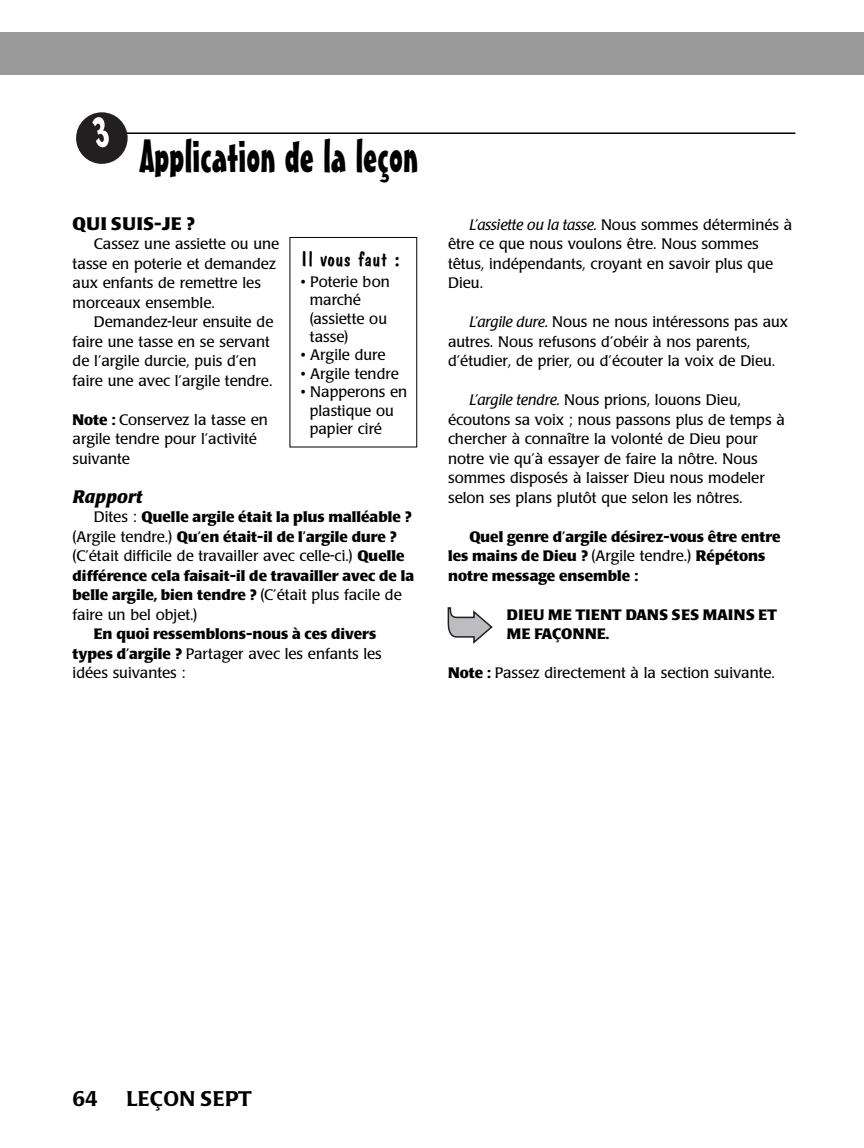
<style>
.page{position:relative;width:864px;height:1148px;background:#fff}
.page>*{position:absolute;margin:0;border:0;box-sizing:border-box;transform-origin:0 0}
.t1{font:45px "Mister Earl BT";color:#000}
.t2{font:500 21px "Poppl Laudatio";letter-spacing:.01em;color:#000}
.t3{font:21px "Dom Casual";color:#000;scale:1.05 1}
.t4{font:700 18px "Poppl Laudatio";letter-spacing:.04em;color:#000}
.t5{font:italic 700 18px "Poppl Laudatio";color:#000}
.t6{font:15px/19.5px "Poppl Laudatio";color:#000}
.t7{font:700 15px/19.5px "Poppl Laudatio";color:#000}
.t8{font:700 15px/19.5px "Poppl Laudatio";letter-spacing:.02em;color:#000}
.s1{font-weight:700}
.s2{font-weight:400}
.s3{font-style:italic}
</style>
<div class="page">
<div style="left:0;top:32px;width:864px;height:42px;background:#999"></div>
<hr style="left:126px;top:132px;width:669px;height:2px;background:#000">
<svg style="left:448px;top:607px;width:45px;height:37px"></svg>
<svg style="left:76px;top:112px;width:52px;height:52px"></svg>
<h1 class="t1" style="left:140px;top:140px;width:280px">Application de la leçon</h1>
<p class="t4" style="left:73px;top:216px;width:124px">QUI SUIS-JE ?</p>
<p class="t6" style="left:73px;top:236px;width:208px;text-indent:21px">Cassez une assiette ou une tasse en poterie et demandez aux enfants de remettre les morceaux ensemble.</p>
<p class="t6" style="left:73px;top:314px;width:202px;text-indent:21px">Demandez-leur ensuite de faire une tasse en se servant de l’argile durcie, puis d’en faire une avec l’argile tendre.</p>
<p class="t6" style="left:73px;top:411px;width:197px"><span class="s1">Note :</span> Conservez la tasse en argile tendre pour l’activité suivante</p>
<p class="t5" style="left:73px;top:489px;width:71px">Rapport</p>
<p class="t7" style="left:73px;top:509px;width:343px;text-indent:21px"><span class="s2">Dites :</span> Quelle argile était la plus malléable ? <span class="s2">(Argile tendre.)</span> Qu’en était-il de l’argile dure ? <span class="s2">(C’était difficile de travailler avec celle-ci.)</span> Quelle différence cela faisait-il de travailler avec de la belle argile, bien tendre ? <span class="s2">(C’était plus facile de faire un bel objet.)</span></p>
<p class="t7" style="left:73px;top:626px;width:311px;text-indent:21px">En quoi ressemblons-nous à ces divers types d’argile ? <span class="s2">Partager avec les enfants les idées suivantes :</span></p>
<h2 class="t3" style="left:301px;top:251px;width:96px">Il vous faut :</h2>
<p class="t6" style="left:310px;top:274px;width:82px;line-height:18.3px;text-indent:-9px">• Poterie bon marché (assiette ou tasse)</p>
<p class="t6" style="left:301px;top:347px;width:86px">• Argile dure</p>
<p class="t6" style="left:301px;top:365px;width:100px">• Argile tendre</p>
<p class="t6" style="left:310px;top:384px;width:99px;line-height:18.3px;text-indent:-9px">• Napperons en plastique ou papier ciré</p>
<p class="t6" style="left:448px;top:216px;width:346px;text-indent:21px"><span class="s3">L’assiette ou la tasse.</span> Nous sommes déterminés à être ce que nous voulons être. Nous sommes têtus, indépendants, croyant en savoir plus que Dieu.</p>
<p class="t6" style="left:448px;top:314px;width:341px;text-indent:21px"><span class="s3">L’argile dure.</span> Nous ne nous intéressons pas aux autres. Nous refusons d’obéir à nos parents, d’étudier, de prier, ou d’écouter la voix de Dieu.</p>
<p class="t6" style="left:448px;top:392px;width:338px;text-indent:21px"><span class="s3">L’argile tendre.</span> Nous prions, louons Dieu, écoutons sa voix ; nous passons plus de temps à chercher à connaître la volonté de Dieu pour notre vie qu’à essayer de faire la nôtre. Nous sommes disposés à laisser Dieu nous modeler selon ses plans plutôt que selon les nôtres.</p>
<p class="t7" style="left:448px;top:528px;width:334px;text-indent:21px">Quel genre d’argile désirez-vous être entre les mains de Dieu ? <span class="s2">(Argile tendre.)</span> Répétons notre message ensemble :</p>
<p class="t8" style="left:507px;top:606px;width:272px">DIEU ME TIENT DANS SES MAINS ET<br>ME FAÇONNE.</p>
<p class="t6" style="left:448px;top:665px;width:328px"><span class="s1">Note :</span> Passez directement à la section suivante.</p>
<h2 class="t2" style="left:73px;top:1090px;width:27px">64</h2>
<h2 class="t2" style="left:127px;top:1090px;width:127px">LEÇON SEPT</h2>
</div>
